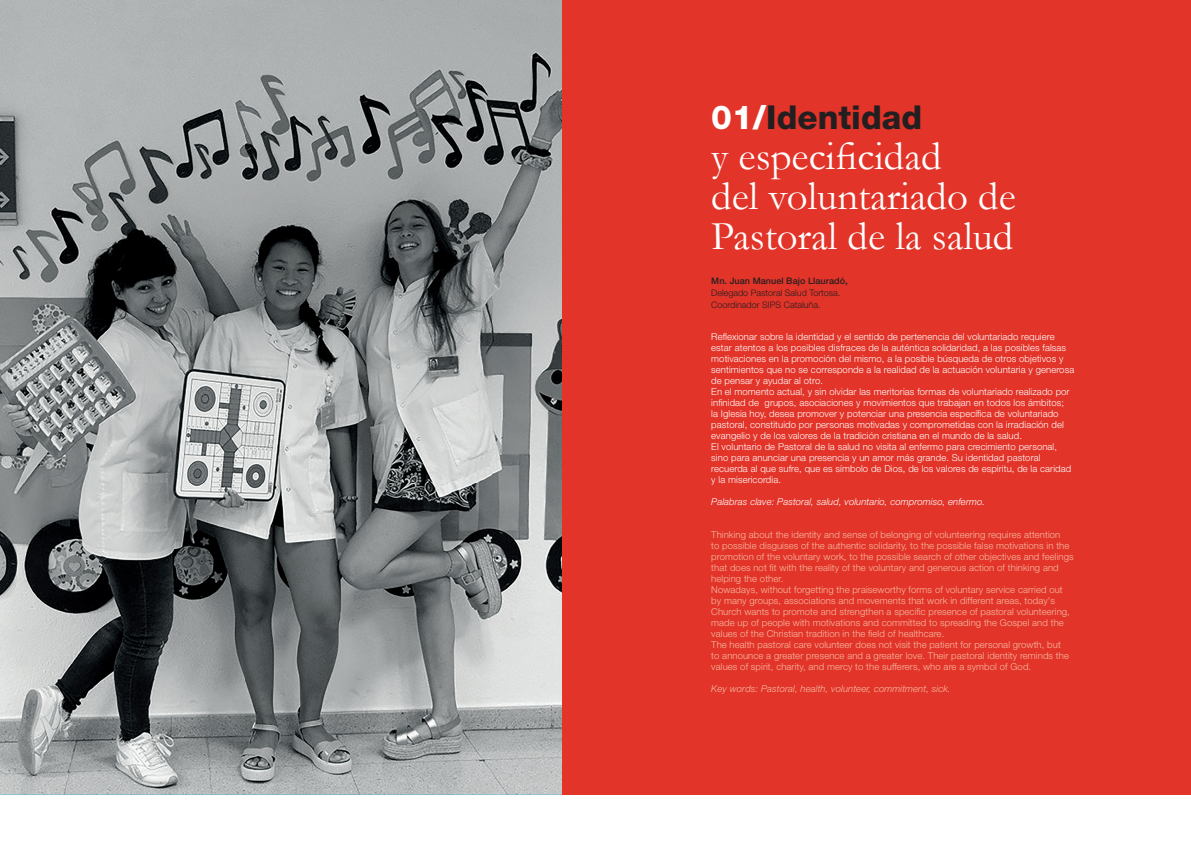
<style>
.page{position:relative;width:1191px;height:842px;background:#fff}
.page>*{position:absolute;margin:0;border:0;box-sizing:border-box;transform-origin:0 0}
.t1{font:41px/40px "Garamond";color:#fff}
.t2{font:800 33px "Helvetica Neue LT Std";color:#231f20}
.t3{font:300 9.5px/11px "Helvetica Neue LT Std";letter-spacing:.01em;color:#fff}
.t4{font:300 9.5px/11px "Helvetica Neue LT Std";letter-spacing:.01em;color:#f6bba2}
.t5{font:italic 300 9.5px "Helvetica Neue LT Std";letter-spacing:.01em;color:#fff}
.t6{font:italic 300 9.5px "Helvetica Neue LT Std";letter-spacing:.01em;color:#f6bba2}
.t7{font:300 9px/12px "Helvetica Neue LT Std";color:#231f20}
.s1{color:#fff}
.s2{font-weight:500}
.s3{font-weight:500;font-size:10px}
</style>
<div class="page">
<div style="left:553px;top:0;width:638px;height:794px;background:#e23429"></div>
<img style="left:0;top:0;width:561px;height:794px">
<p class="t2" style="left:711px;top:97px;width:212px"><span class="s1">01/</span>Identidad</p>
<p class="t1" style="left:711px;top:135px;width:306px">y especificidad<br>del voluntariado de<br>Pastoral de la salud</p>
<p class="t7" style="left:711px;top:275px;width:138px"><span class="s2">Mn. Juan Manuel Bajo Llauradó</span><span class="s3">,<br></span>Delegado Pastoral Salud Tortosa.<br>Coordinador SIPS Cataluña.</p>
<p class="t3" style="left:711px;top:331px;width:364px">Reflexionar sobre la identidad y el sentido de pertenencia del voluntariado requiere estar atentos a los posibles disfraces de la auténtica solidaridad, a las posibles falsas motivaciones en la promoción del mismo, a la posible búsqueda de otros objetivos y sentimientos que no se corresponde a la realidad de la actuación voluntaria y generosa de pensar y ayudar al otro.<br>En el momento actual, y sin olvidar las meritorias formas de voluntariado realizado por infinidad de grupos, asociaciones y movimientos que trabajan en todos los ámbitos;<br>la Iglesia hoy, desea promover y potenciar una presencia específica de voluntariado pastoral, constituido por personas motivadas y comprometidas con la irradiación del evangelio y de los valores de la tradición cristiana en el mundo de la salud.<br>El voluntario de Pastoral de la salud no visita al enfermo para crecimiento personal, sino para anunciar una presencia y un amor más grande. Su identidad pastoral recuerda al que sufre, que es símbolo de Dios, de los valores de espíritu, de la caridad y la misericordia.</p>
<p class="t5" style="left:711px;top:496px;width:275px">Palabras clave: Pastoral, salud, voluntario, compromiso, enfermo.</p>
<p class="t4" style="left:711px;top:529px;width:364px">Thinking about the identity and sense of belonging of volunteering requires attention<br>to possible disguises of the authentic solidarity, to the possible false motivations in the promotion of the voluntary work, to the possible search of other objectives and feelings that does not fit with the reality of the voluntary and generous action of thinking and helping the other.<br>Nowadays, without forgetting the praiseworthy forms of voluntary service carried out by many groups, associations and movements that work in different areas, today's Church wants to promote and strengthen a specific presence of pastoral volunteering, made up of people with motivations and committed to spreading the Gospel and the values of the Christian tradition in the field of healthcare.<br>The health pastoral care volunteer does not visit the patient for personal growth, but<br>to announce a greater presence and a greater love. Their pastoral identity reminds the values of spirit, charity, and mercy to the sufferers, who are a symbol of God.</p>
<p class="t6" style="left:711px;top:683px;width:241px">Key words: Pastoral, health, volunteer, commitment, sick.</p>
</div>
